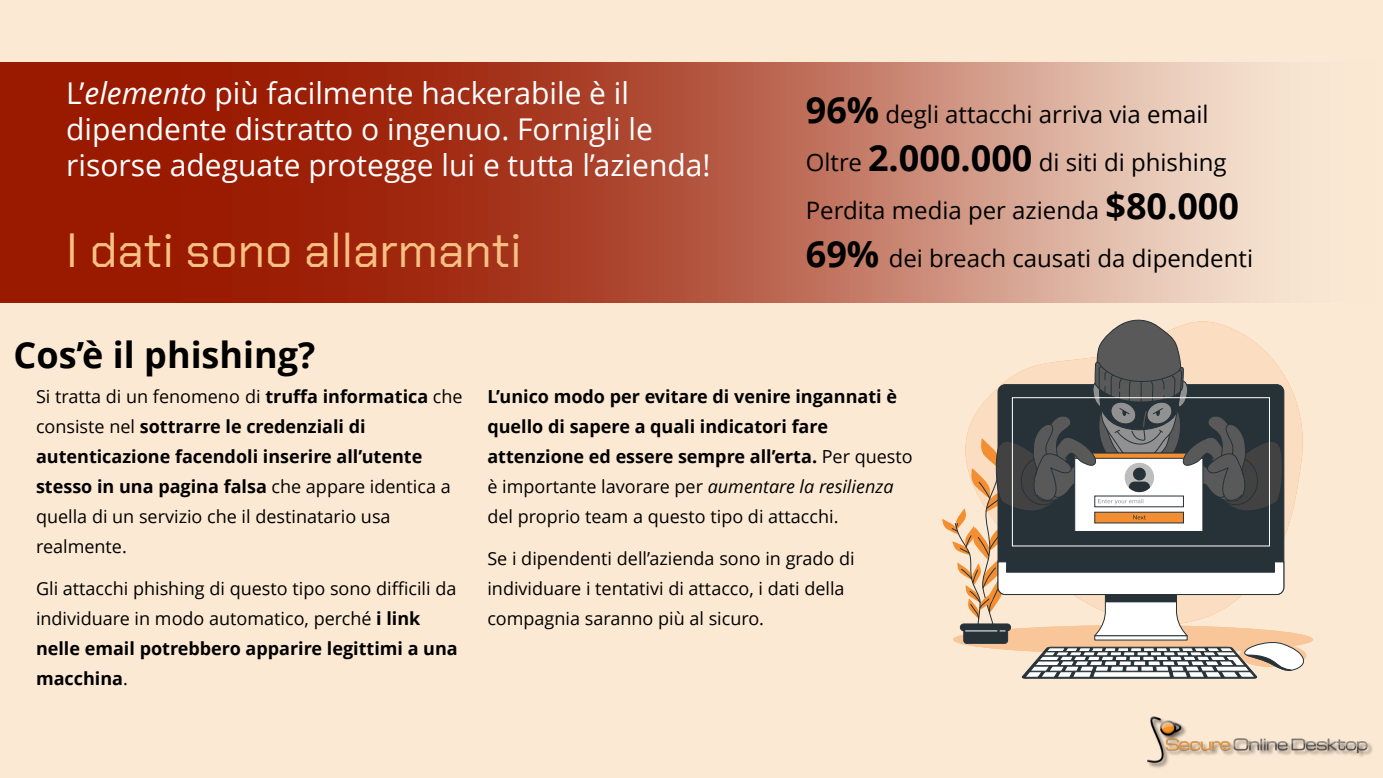
<style>
.page{position:relative;width:1383px;height:778px;background:#fff}
.page>*{position:absolute;margin:0;border:0;box-sizing:border-box;transform-origin:0 0}
.t1{font:48px "Chakra Petch";color:#f9c084}
.t2{font:700 36px "Open Sans";color:#000}
.t3{font:30px/36px "Open Sans";color:#fff}
.t4{font:24px/48px "Open Sans";color:#000}
.t5{font:700 18px/30px "Open Sans";color:#000}
.t6{font:18px/30px "Open Sans";color:#000}
.s1{font-style:italic}
.s2{font-weight:700;font-size:36px}
.s3{font-weight:400}
.s4{font-weight:700}
.s5{font-weight:400;font-style:italic}
</style>
<div class="page">
<div style="left:0;top:0;width:1382px;height:778px;background:#fce9d3"></div>
<img style="left:0;top:62px;width:1262px;height:240px">
<img style="left:1153px;top:743px;width:219px;height:25px">
<img style="left:1147px;top:716px;width:221px;height:51px">
<svg style="left:942px;top:319px;width:366px;height:360px"></svg>
<h3 class="t3" style="left:66px;top:79px;width:645px">L’<span class="s1">elemento</span> più facilmente hackerabile è il dipendente distratto o ingenuo. Fornigli le risorse adeguate protegge lui e tutta l’azienda!</h3>
<h1 class="t1" style="left:66px;top:219px;width:457px">I dati sono allarmanti</h1>
<h2 class="t2" style="left:13px;top:341px;width:303px">Cos’è il phishing?</h2>
<h3 class="t4" style="left:805px;top:93px;width:449px"><span class="s2">96%</span> degli attacchi arriva via email Oltre <span class="s2">2.000.000</span> di siti di phishing Perdita media per azienda <span class="s2">$80.000<br>69%</span> dei breach causati da dipendenti</h3>
<p class="t5" style="left:36px;top:383px;width:428px"><span class="s3">Si tratta di un fenomeno di</span> truffa informatica <span class="s3">che consiste nel</span> sottrarre le credenziali di autenticazione facendoli inserire all’utente stesso in una pagina falsa <span class="s3">che appare identica a quella di un servizio che il destinatario usa realmente.</span></p>
<p class="t6" style="left:36px;top:575px;width:423px">Gli attacchi phishing di questo tipo sono difficili da individuare in modo automatico, perché <span class="s4">i link nelle email potrebbero apparire legittimi a una macchina</span>.</p>
<p class="t5" style="left:487px;top:383px;width:427px">L’unico modo per evitare di venire ingannati è quello di sapere a quali indicatori fare attenzione ed essere sempre all’erta. <span class="s3">Per questo è importante lavorare per</span> <span class="s5">aumentare la resilienza </span><span class="s3">del proprio team a questo tipo di attacchi.</span></p>
<p class="t6" style="left:487px;top:545px;width:369px">Se i dipendenti dell’azienda sono in grado di individuare i tentativi di attacco, i dati della compagnia saranno più al sicuro.</p>
</div>
